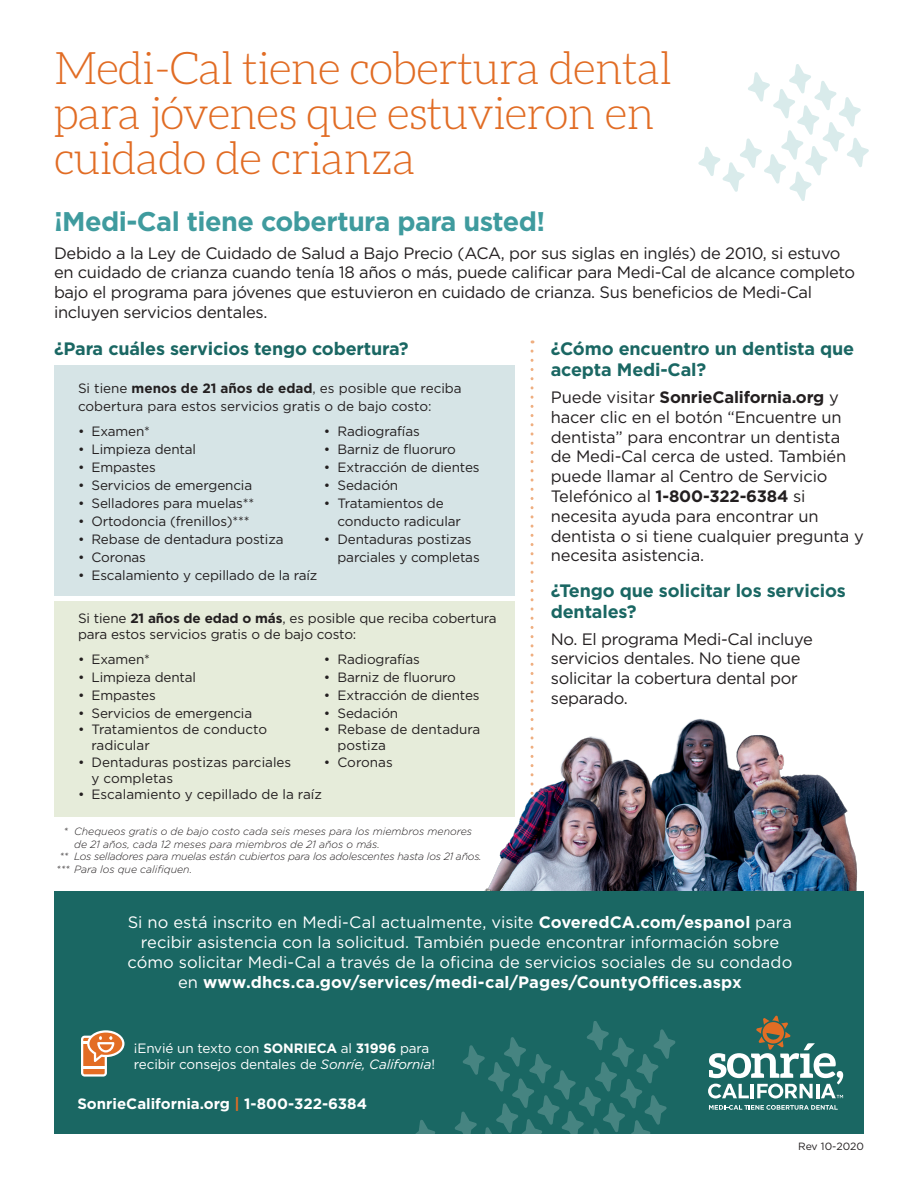
<style>
.page{position:relative;width:918px;height:1188px;background:#fff}
.page>*{position:absolute;margin:0;border:0;box-sizing:border-box;transform-origin:0 0}
.t1{font:300 45px/45px "Aleo";letter-spacing:-.02em;color:#e16c24}
.body{font:700 27px "Gotham";letter-spacing:-.02em;color:#3f9b9e}
.body-2{font:700 18px/21.6px "Gotham";letter-spacing:-.01em;color:#1a6763}
.body-3{font:16.5px/19.8px "Gotham";letter-spacing:-.02em;color:#231f20}
.body-4{font:16.5px/19.8px "Gotham";color:#fff;text-align:center}
.body-5{font:700 15px "Gotham";color:#fff}
.body-6{font:13.5px/18px "Gotham";letter-spacing:-.01em;color:#231f20}
.t2{font:13.5px/16.2px "Gotham";letter-spacing:-.01em;color:#fff}
.body-7{font:italic 300 10.5px "Gotham";color:#231f20}
.body-8{font:italic 300 10.5px "Gotham";letter-spacing:-.02em;color:#231f20}
.t3{font:10.5px "Gotham";letter-spacing:-.005em;color:#231f20}
.s1{font-weight:700}
.s2{font-style:italic}
.s3{color:#e16c24}
</style>
<div class="page">
<div style="left:54px;top:601px;width:460px;height:216px;background:#e6ecda"></div>
<div style="left:54px;top:366px;width:460px;height:230px;background:#d6e4e6"></div>
<svg style="left:531px;top:351px;width:3px;height:359px"></svg>
<img style="left:484px;top:710px;width:374px;height:181px">
<svg style="left:698px;top:64px;width:171px;height:137px"></svg>
<div style="left:54px;top:891px;width:810px;height:243px;background:#1a6763"></div>
<svg style="left:709px;top:1105px;width:129px;height:5px"></svg>
<svg style="left:708px;top:1015px;width:135px;height:84px"></svg>
<svg style="left:81px;top:1030px;width:44px;height:47px"></svg>
<svg style="left:415px;top:1021px;width:261px;height:113px"></svg>
<h1 class="t1" style="left:54px;top:46px;width:619px">Medi-Cal tiene cobertura dental para jóvenes que estuvieron en cuidado de crianza</h1>
<p class="body" style="left:54px;top:203px;width:493px">¡Medi-Cal tiene cobertura para usted!</p>
<p class="body-3" style="left:54px;top:242px;width:803px">Debido a la Ley de Cuidado de Salud a Bajo Precio (ACA, por sus siglas en inglés) de 2010, si estuvo en cuidado de crianza cuando tenía 18 años o más, puede calificar para Medi-Cal de alcance completo bajo el programa para jóvenes que estuvieron en cuidado de crianza. Sus beneficios de Medi-Cal incluyen servicios dentales.</p>
<p class="body-2" style="left:54px;top:338px;width:356px">¿Para cuáles servicios tengo cobertura?</p>
<p class="body-6" style="left:78px;top:379px;width:385px">Si tiene <span class="s1">menos de 21 años de edad</span>, es posible que reciba cobertura para estos servicios gratis o de bajo costo:</p>
<p class="body-6" style="left:78px;top:422px;width:73px">• Examen*</p>
<p class="body-6" style="left:324px;top:422px;width:97px">• Radiografías</p>
<p class="body-6" style="left:78px;top:440px;width:120px">• Limpieza dental</p>
<p class="body-6" style="left:324px;top:440px;width:134px">• Barniz de fluoruro</p>
<p class="body-6" style="left:78px;top:458px;width:79px">• Empastes</p>
<p class="body-6" style="left:324px;top:458px;width:157px">• Extracción de dientes</p>
<p class="body-6" style="left:78px;top:476px;width:176px">• Servicios de emergencia</p>
<p class="body-6" style="left:324px;top:476px;width:76px">• Sedación</p>
<p class="body-6" style="left:78px;top:494px;width:178px">• Selladores para muelas**</p>
<p class="body-6" style="left:324px;top:494px;width:121px">• Tratamientos de</p>
<p class="body-6" style="left:78px;top:512px;width:173px">• Ortodoncia (frenillos)***</p>
<p class="body-6" style="left:337px;top:512px;width:125px">conducto radicular</p>
<p class="body-6" style="left:78px;top:530px;width:207px">• Rebase de dentadura postiza</p>
<p class="body-6" style="left:324px;top:530px;width:149px">• Dentaduras postizas</p>
<p class="body-6" style="left:78px;top:548px;width:69px">• Coronas</p>
<p class="body-6" style="left:337px;top:548px;width:144px">parciales y completas</p>
<p class="body-6" style="left:78px;top:566px;width:241px">• Escalamiento y cepillado de la raíz</p>
<p class="body-6" style="left:78px;top:610px;width:420px;line-height:16.2px">Si tiene <span class="s1">21 años de edad o más</span>, es posible que reciba cobertura para estos servicios gratis o de bajo costo:</p>
<p class="body-6" style="left:78px;top:650px;width:73px">• Examen*</p>
<p class="body-6" style="left:324px;top:650px;width:97px">• Radiografías</p>
<p class="body-6" style="left:78px;top:668px;width:120px">• Limpieza dental</p>
<p class="body-6" style="left:324px;top:668px;width:134px">• Barniz de fluoruro</p>
<p class="body-6" style="left:78px;top:686px;width:79px">• Empastes</p>
<p class="body-6" style="left:324px;top:686px;width:157px">• Extracción de dientes</p>
<p class="body-6" style="left:78px;top:704px;width:176px">• Servicios de emergencia</p>
<p class="body-6" style="left:324px;top:704px;width:76px">• Sedación</p>
<p class="body-6" style="left:78px;top:720px;width:191px">• Tratamientos de conducto</p>
<p class="body-6" style="left:324px;top:720px;width:158px">• Rebase de dentadura</p>
<p class="body-6" style="left:92px;top:736px;width:60px">radicular</p>
<p class="body-6" style="left:337px;top:736px;width:50px">postiza</p>
<p class="body-6" style="left:78px;top:752px;width:215px">• Dentaduras postizas parciales</p>
<p class="body-6" style="left:324px;top:752px;width:70px">• Coronas</p>
<p class="body-6" style="left:92px;top:769px;width:83px">y completas</p>
<p class="body-6" style="left:78px;top:785px;width:245px">• Escalamiento y cepillado de la raíz</p>
<p class="body-7" style="left:64px;top:825px;width:410px">* Chequeos gratis o de bajo costo cada seis meses para los miembros menores</p>
<p class="body-7" style="left:74px;top:837px;width:307px">de 21 años, cada 12 meses para miembros de 21 años o más.</p>
<p class="body-8" style="left:60px;top:850px;width:424px">** Los selladores para muelas están cubiertos para los adolescentes hasta los 21 años.</p>
<p class="body-7" style="left:56px;top:863px;width:137px">*** Para los que califiquen.</p>
<p class="body-2" style="left:551px;top:338px;width:305px">¿Cómo encuentro un dentista que acepta Medi-Cal?</p>
<p class="body-3" style="left:551px;top:387px;width:315px">Puede visitar <span class="s1">SonrieCalifornia.org</span> y hacer clic en el botón “Encuentre un dentista” para encontrar un dentista de Medi-Cal cerca de usted. También puede llamar al Centro de Servicio Telefónico al <span class="s1">1-800-322-6384</span> si necesita ayuda para encontrar un dentista o si tiene cualquier pregunta y necesita asistencia.</p>
<p class="body-2" style="left:551px;top:579px;width:297px">¿Tengo que solicitar los servicios dentales?</p>
<p class="body-3" style="left:551px;top:629px;width:263px">No. El programa Medi-Cal incluye servicios dentales. No tiene que solicitar la cobertura dental por separado.</p>
<p class="body-4" style="left:128px;top:912px;width:666px">Si no está inscrito en Medi-Cal actualmente, visite <span class="s1">CoveredCA.com/espanol</span> para recibir asistencia con la solicitud. También puede encontrar información sobre cómo solicitar Medi-Cal a través de la oficina de servicios sociales de su condado en <span class="s1">www.dhcs.ca.gov/services/medi-cal/Pages/CountyOffices.aspx</span></p>
<p class="t2" style="left:134px;top:1040px;width:303px">¡Envié un texto con <span class="s1">SONRIECA</span> al <span class="s1">31996</span> para recibir consejos dentales de <span class="s2">Sonríe, California</span>!</p>
<p class="body-5" style="left:77px;top:1094px;width:291px">SonrieCalifornia.org <span class="s3">|</span> 1-800-322-6384</p>
<p class="t3" style="left:798px;top:1140px;width:67px">Rev 10-2020</p>
</div>
